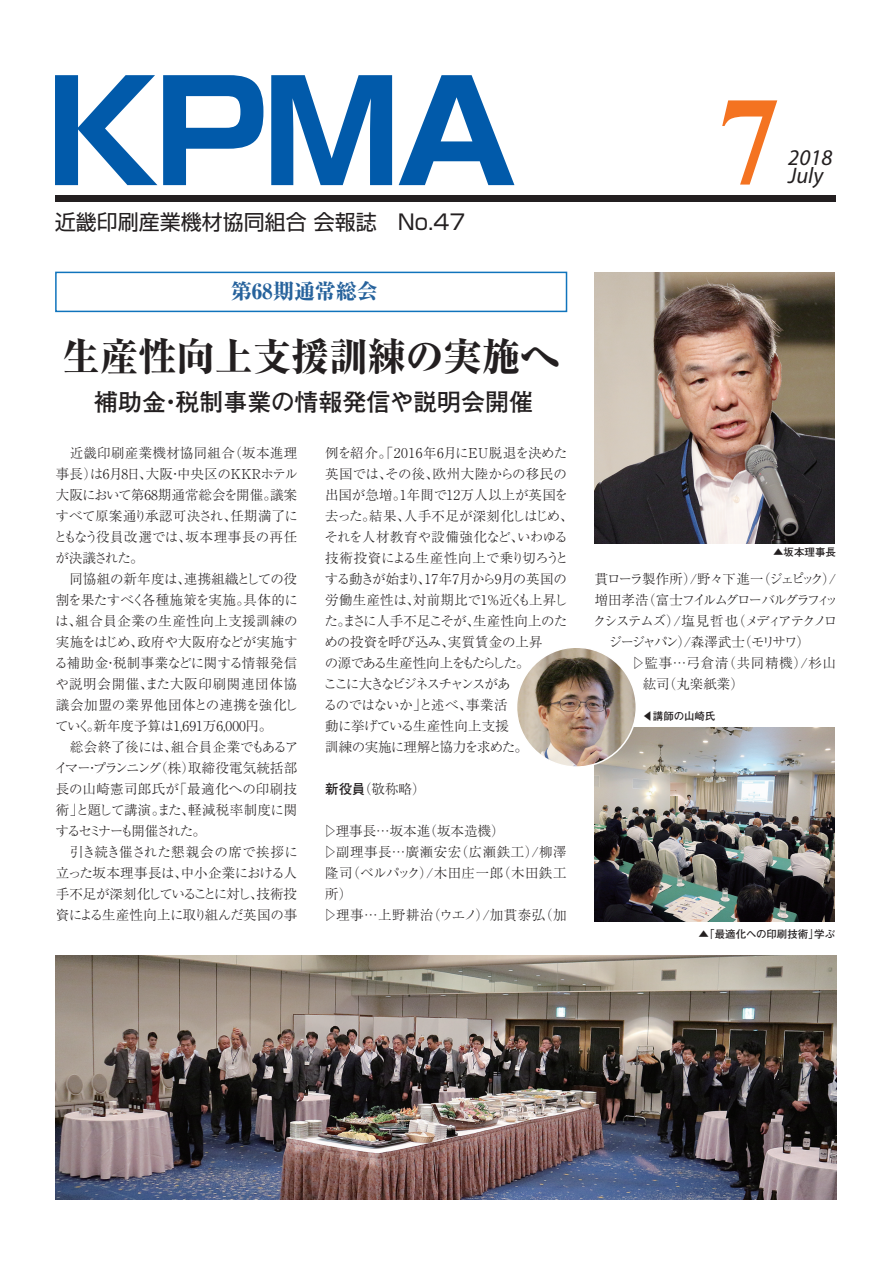
<style>
.page{position:relative;width:893px;height:1263px;background:#fff}
.page>*{position:absolute;margin:0;border:0;box-sizing:border-box;transform-origin:0 0}
.t1{font:700 139.5px "Shin Go Pr 6";color:#015aaa}
.t2{font:700 124.5px "Times New Roman";color:#f47321}
.t3{font:800 39px "Ryumin Pr 6";color:#231f20}
.t4{font:700 24px "Futo Go B101 Pr 6";color:#231f20}
.t5{font:italic 22.5px "Myriad Pro";color:#231f20}
.t6{font:21px "Shin Go Pr 6";color:#231f20}
.t7{font:800 21px "Ryumin Pr 6";color:#26629c}
.t8{font:300 13.5px/21px "Ryumin Pr 6";color:#231f20}
.t9{font:300 13.5px/21px "Ryumin Pr 6";letter-spacing:-.025em;color:#231f20}
.t10{font:300 13.5px/21px "Ryumin Pr 6";letter-spacing:.035em;color:#231f20}
.t11{font:300 13.5px "Ryumin Pr 6";letter-spacing:-.095em;color:#231f20}
.t12{font:300 13.5px "Ryumin Pr 6";letter-spacing:-.135em;color:#231f20}
.t13{font:300 13.5px "Ryumin Pr 6";letter-spacing:-.11em;color:#231f20}
.t14{font:300 13.5px "Ryumin Pr 6";letter-spacing:-.14em;color:#231f20}
.t15{font:300 13.5px "Ryumin Pr 6";letter-spacing:.045em;color:#231f20}
.t16{font:700 10.5px "Futo Go B101 Pr 6";color:#231f20}
.s1{font-family:"Futo Go B101 Pr 6";font-weight:700}
</style>
<div class="page">
<div style="left:55px;top:196px;width:780px;height:6px;background:#231f20"></div>
<div style="left:55px;top:272px;width:512px;height:40px;border:2px solid #1074bc"></div>
<img style="left:55px;top:956px;width:781px;height:243px">
<img style="left:595px;top:272px;width:240px;height:271px">
<img style="left:595px;top:728px;width:240px;height:193px">
<img style="left:516px;top:647px;width:120px;height:120px;border-radius:60px">
<div style="left:516px;top:646px;width:121px;height:122px;border:2px solid #fff;border-radius:50%"></div>
<h1 class="t1" style="left:46px;top:21px;width:473px">KPMA</h1>
<h3 class="t6" style="left:55px;top:205px;width:412px">近畿印刷産業機材協同組合 会報誌　No.47</h3>
<h3 class="t7" style="left:231px;top:274px;width:148px">第68期通常総会</h3>
<h3 class="t3" style="left:62px;top:326px;width:499px">生産性向上支援訓練の実施へ</h3>
<h3 class="t4" style="left:94px;top:383px;width:441px">補助金・税制事業の情報発信や説明会開催</h3>
<p class="t8" style="left:54px;top:442px;width:246px">　近畿印刷産業機材協同組合（坂本進理事長）は6月8日、大阪・中央区のKKRホテル大阪において第68期通常総会を開催。議案すべて原案通り承認可決され、任期満了にともなう役員改選では、坂本理事長の再任が決議された。<br>　同協組の新年度は、連携組織としての役割を果たすべく各種施策を実施。具体的には、組合員企業の生産性向上支援訓練の実施をはじめ、政府や大阪府などが実施する補助金・税制事業などに関する情報発信や説明会開催、また大阪印刷関連団体協議会加盟の業界他団体との連携を強化していく。新年度予算は1,691万6,000円。<br>　総会終了後には、組合員企業でもあるアイマー・プランニング（株）取締役電気統括部長の山崎憲司郎氏が「最適化への印刷技術」と題して講演。また、軽減税率制度に関するセミナーも開催された。<br>　引き続き催された懇親会の席で挨拶に立った坂本理事長は、中小企業における人手不足が深刻化していることに対し、技術投資による生産性向上に取り組んだ英国の事</p>
<p class="t9" style="left:324px;top:442px;width:251px">例を紹介。「2016年6月にEU脱退を決めた英国では、その後、欧州大陸からの移民の出国が急増。1年間で12万人以上が英国を去った。結果、人手不足が深刻化しはじめ、それを人材教育や設備強化など、いわゆる技術投資による生産性向上で乗り切ろうとする動きが始まり、17年7月から9月の英国の労働生産性は、対前期比で1%近くも上昇した。まさに人手不足こそが、生産性向上のための投資を呼び込み、実質賃金の上昇<br>の源である生産性向上をもたらした。<br>ここに大きなビジネスチャンスがあ<br>るのではないか」と述べ、事業活<br>動に挙げている生産性向上支援<br>訓練の実施に理解と協力を求めた。</p>
<p class="t8" style="left:325px;top:778px;width:102px"><span class="s1">新役員</span>（敬称略）</p>
<p class="t10" style="left:323px;top:820px;width:245px">▷理事長…坂本進（坂本造機）<br>▷副理事長…廣瀬安宏（広瀬鉄工）/柳澤隆司（ベルパック）/木田庄一郎（木田鉄工所）<br>▷理事…上野耕治（ウエノ）/加貫泰弘（加</p>
<h2 class="t2" style="left:718px;top:55px;width:64px">7</h2>
<h3 class="t5" style="left:788px;top:144px;width:46px">2018</h3>
<h3 class="t5" style="left:788px;top:162px;width:37px">July</h3>
<p class="t16" style="left:773px;top:544px;width:64px">▲坂本理事長</p>
<p class="t11" style="left:595px;top:569px;width:243px">貫ローラ製作所）/野々下進一（ジェピック）/</p>
<p class="t12" style="left:595px;top:590px;width:245px">増田孝浩（富士フイルムグローバルグラフィッ</p>
<p class="t13" style="left:593px;top:611px;width:246px">クシステムズ）/塩見哲也（メディアテクノロ</p>
<p class="t14" style="left:609px;top:632px;width:202px">ジージャパン）/森澤武士（モリサワ）</p>
<p class="t15" style="left:631px;top:653px;width:206px">▷監事…弓倉清（共同精機）/杉山</p>
<p class="t8" style="left:643px;top:673px;width:103px">紘司（丸楽紙業）</p>
<p class="t16" style="left:642px;top:708px;width:75px">◀講師の山崎氏</p>
<p class="t16" style="left:698px;top:925px;width:138px">▲「最適化への印刷技術」学ぶ</p>
</div>
